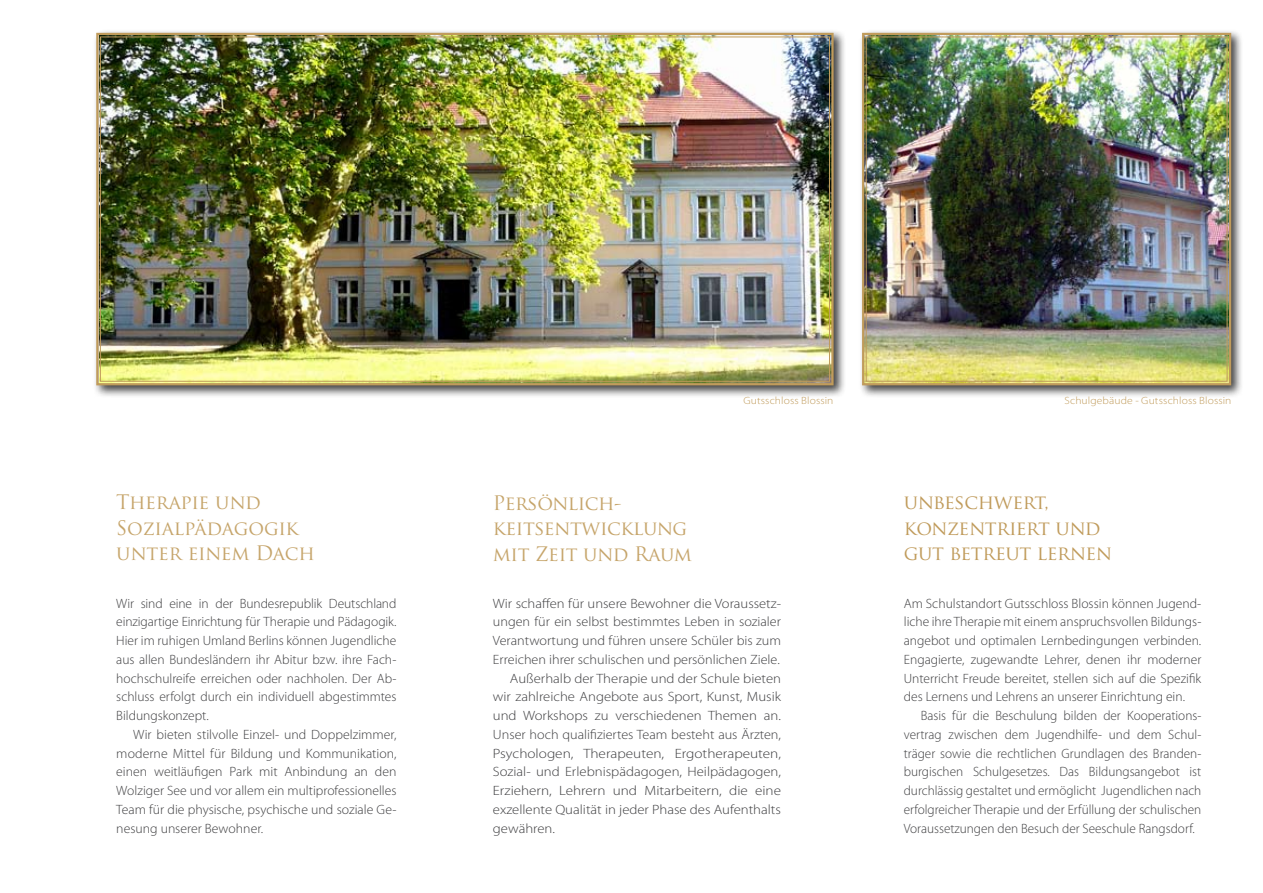
<style>
.page{position:relative;width:1263px;height:893px;background:#fff}
.page>*{position:absolute;margin:0;border:0;box-sizing:border-box;transform-origin:0 0}
.t1{font:19.5px/25.5px "Trajan Pro";letter-spacing:-.02em;color:#c6a56b}
.t2{font:19.5px/25.5px "Trajan Pro";letter-spacing:-.02em;color:#c09b5b}
.t3{font:300 13.5px "Myriad Pro";color:#3e3e40}
.t4{font:300 13.5px "Myriad Pro";color:#3e3e40;scale:1.09 1}
.t5{font:300 13.5px "Myriad Pro";color:#3e3e40;scale:1.05 1}
.t6{font:300 13.5px "Myriad Pro";color:#3e3e40;scale:1.08 1}
.t7{font:300 13.5px "Myriad Pro";color:#3e3e40;scale:1.13 1}
.t8{font:300 13.5px "Myriad Pro";color:#3e3e40;scale:1.12 1}
.t9{font:300 10.5px "Myriad Pro";letter-spacing:.01em;color:#c09b5b;scale:1.1 1}
</style>
<div class="page">
<div style="left:858px;top:29px;width:385px;height:369px;background:#000;opacity:.75"></div>
<img style="left:861px;top:32px;width:371px;height:354px">
<div style="left:866px;top:37px;width:361px;height:345px;border:1px solid #c09b5b"></div>
<div style="left:92px;top:29px;width:754px;height:369px;background:#000;opacity:.75"></div>
<img style="left:95px;top:32px;width:740px;height:354px">
<p class="t1" style="left:116px;top:489px;width:200px">Therapie und<br>Sozialpädagogik unter einem Dach</p>
<p class="t3" style="left:116px;top:596px;width:282px">Wir sind eine in der Bundesrepublik Deutschland</p>
<p class="t3" style="left:116px;top:614px;width:282px">einzigartige Einrichtung für Therapie und Pädagogik.</p>
<p class="t3" style="left:116px;top:633px;width:282px">Hier im ruhigen Umland Berlins können Jugendliche</p>
<p class="t3" style="left:116px;top:652px;width:282px">aus allen Bundesländern ihr Abitur bzw. ihre Fach-</p>
<p class="t3" style="left:116px;top:671px;width:282px">hochschulreife erreichen oder nachholen. Der Ab-</p>
<p class="t3" style="left:116px;top:689px;width:282px">schluss erfolgt durch ein individuell abgestimmtes</p>
<p class="t3" style="left:116px;top:708px;width:94px">Bildungskonzept.</p>
<p class="t3" style="left:133px;top:727px;width:265px">Wir bieten stilvolle Einzel- und Doppelzimmer,</p>
<p class="t3" style="left:116px;top:746px;width:282px">moderne Mittel für Bildung und Kommunikation,</p>
<p class="t3" style="left:116px;top:764px;width:282px">einen weitläufigen Park mit Anbindung an den</p>
<p class="t3" style="left:116px;top:783px;width:282px">Wolziger See und vor allem ein multiprofessionelles</p>
<p class="t3" style="left:116px;top:802px;width:282px">Team für die physische, psychische und soziale Ge-</p>
<p class="t3" style="left:116px;top:821px;width:149px">nesung unserer Bewohner.</p>
<p class="t9" style="left:743px;top:394px;width:83px">Gutsschloss Blossin</p>
<p class="t9" style="left:1064px;top:394px;width:153px">Schulgebäude - Gutsschloss Blossin</p>
<p class="t1" style="left:493px;top:490px;width:200px">Persönlich&shy;keitsentwicklung mit Zeit und Raum</p>
<p class="t6" style="left:493px;top:596px;width:267px">Wir schaffen für unsere Bewohner die Voraussetz-</p>
<p class="t5" style="left:493px;top:614px;width:276px">ungen für ein selbst bestimmtes Leben in sozialer</p>
<p class="t5" style="left:493px;top:633px;width:276px">Verantwortung und führen unsere Schüler bis zum</p>
<p class="t5" style="left:493px;top:652px;width:275px">Erreichen ihrer schulischen und persönlichen Ziele.</p>
<p class="t4" style="left:510px;top:671px;width:250px">Außerhalb der Therapie und der Schule bieten</p>
<p class="t4" style="left:493px;top:689px;width:266px">wir zahlreiche Angebote aus Sport, Kunst, Musik</p>
<p class="t4" style="left:493px;top:708px;width:266px">und Workshops zu verschiedenen Themen an.</p>
<p class="t5" style="left:493px;top:727px;width:276px">Unser hoch qualifiziertes Team besteht aus Ärzten,</p>
<p class="t7" style="left:493px;top:746px;width:256px">Psychologen, Therapeuten, Ergotherapeuten,</p>
<p class="t4" style="left:493px;top:764px;width:266px">Sozial- und Erlebnispädagogen, Heilpädagogen,</p>
<p class="t8" style="left:493px;top:783px;width:259px">Erziehern, Lehrern und Mitarbeitern, die eine</p>
<p class="t4" style="left:493px;top:802px;width:266px">exzellente Qualität in jeder Phase des Aufenthalts</p>
<p class="t4" style="left:493px;top:821px;width:59px">gewähren.</p>
<p class="t2" style="left:904px;top:489px;width:210px">unbeschwert, konzentriert und gut betreut lernen</p>
<p class="t3" style="left:904px;top:596px;width:299px">Am Schulstandort Gutsschloss Blossin können Jugend-</p>
<p class="t3" style="left:904px;top:614px;width:299px">liche ihre Therapie mit einem anspruchsvollen Bildungs-</p>
<p class="t3" style="left:904px;top:633px;width:299px">angebot und optimalen Lernbedingungen verbinden.</p>
<p class="t3" style="left:904px;top:652px;width:299px">Engagierte, zugewandte Lehrer, denen ihr moderner</p>
<p class="t3" style="left:904px;top:671px;width:299px">Unterricht Freude bereitet, stellen sich auf die Spezifik</p>
<p class="t3" style="left:904px;top:689px;width:283px">des Lernens und Lehrens an unserer Einrichtung ein.</p>
<p class="t3" style="left:921px;top:708px;width:281px">Basis für die Beschulung bilden der Kooperations-</p>
<p class="t3" style="left:904px;top:727px;width:298px">vertrag zwischen dem Jugendhilfe- und dem Schul-</p>
<p class="t3" style="left:904px;top:746px;width:299px">träger sowie die rechtlichen Grundlagen des Branden-</p>
<p class="t3" style="left:904px;top:764px;width:299px">burgischen Schulgesetzes. Das Bildungsangebot ist</p>
<p class="t3" style="left:904px;top:783px;width:299px">durchlässig gestaltet und ermöglicht Jugendlichen nach</p>
<p class="t3" style="left:904px;top:802px;width:299px">erfolgreicher Therapie und der Erfüllung der schulischen</p>
<p class="t3" style="left:904px;top:821px;width:292px">Voraussetzungen den Besuch der Seeschule Rangsdorf.</p>
</div>
